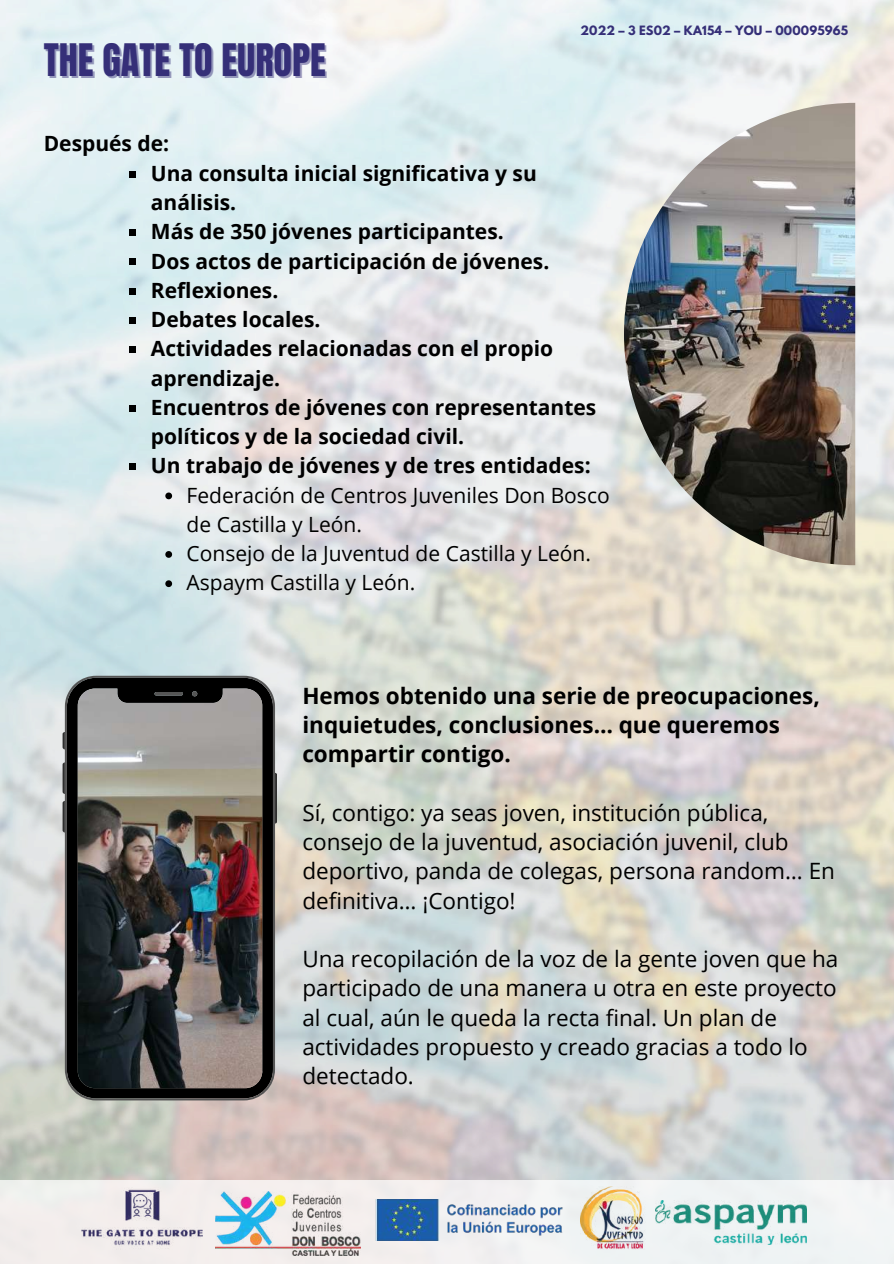
<style>
.page{position:relative;width:894px;height:1264px;background:#fff}
.page>*{position:absolute;margin:0;border:0;box-sizing:border-box;transform-origin:0 0}
.t1{font:38.1px "Anton";color:#352f78}
.t2{font:22.5px/29.2px "Open Sans";color:#000}
.t3{font:700 22.5px/29.2px "Open Sans";color:#000}
.t4{font:700 21px/29.2px "Open Sans";color:#000}
.t5{font:21px/29.2px "Open Sans";color:#000}
.t6{font:700 11.4px "League Spartan";letter-spacing:.015em;color:#352f78}
</style>
<div class="page">
<img style="left:0;top:0;width:893px;height:1180px">
<div style="left:0;top:1180px;width:893px;height:83px;background:#f1f1f1"></div>
<img style="left:215px;top:1191px;width:145px;height:64px">
<img style="left:589px;top:1186px;width:55px;height:63px">
<img style="left:655px;top:1200px;width:151px;height:43px">
<img style="left:375px;top:1199px;width:219px;height:41px">
<img style="left:81px;top:1189px;width:121px;height:60px">
<img style="left:623px;top:103px;width:232px;height:462px">
<div style="left:129px;top:171px;width:7px;height:6px;background:#000"></div>
<div style="left:129px;top:229px;width:7px;height:7px;background:#000"></div>
<div style="left:129px;top:258px;width:7px;height:7px;background:#000"></div>
<div style="left:129px;top:288px;width:7px;height:6px;background:#000"></div>
<div style="left:129px;top:317px;width:7px;height:7px;background:#000"></div>
<div style="left:129px;top:346px;width:7px;height:7px;background:#000"></div>
<div style="left:129px;top:405px;width:7px;height:6px;background:#000"></div>
<div style="left:129px;top:463px;width:7px;height:7px;background:#000"></div>
<svg style="left:165px;top:492px;width:7px;height:7px"></svg>
<svg style="left:165px;top:551px;width:7px;height:7px"></svg>
<svg style="left:165px;top:580px;width:7px;height:7px"></svg>
<svg style="left:63px;top:732px;width:2px;height:17px"></svg>
<svg style="left:63px;top:762px;width:2px;height:32px"></svg>
<svg style="left:63px;top:800px;width:2px;height:32px"></svg>
<svg style="left:275px;top:772px;width:2px;height:51px"></svg>
<img style="left:65px;top:675px;width:210px;height:425px">
<img style="left:44px;top:968px;width:281px;height:45px">
<img style="left:537px;top:955px;width:354px;height:13px">
<h1 class="t1" style="left:44px;top:33px;width:283px">THE GATE TO EUROPE</h1>
<p class="t6" style="left:580px;top:24px;width:269px">2022 – 3 ES02 – KA154 – YOU – 000095965</p>
<p class="t4" style="left:151px;top:129px;width:447px;text-indent:-107px">Después de:<br>Una consulta inicial significativa y su análisis.<br>Más de 350 jóvenes participantes.<br>Dos actos de participación de jóvenes.<br>Reflexiones.<br>Debates locales.<br>Actividades relacionadas con el propio aprendizaje.<br>Encuentros de jóvenes con representantes políticos y de la sociedad civil.<br>Un trabajo de jóvenes y de tres entidades:</p>
<p class="t5" style="left:186px;top:480px;width:424px">Federación de Centros Juveniles Don Bosco de Castilla y León.<br>Consejo de la Juventud de Castilla y León.<br>Aspaym Castilla y León.</p>
<p class="t3" style="left:302px;top:680px;width:519px">Hemos obtenido una serie de preocupaciones, inquietudes, conclusiones… que queremos compartir contigo.</p>
<p class="t2" style="left:302px;top:797px;width:534px">Sí, contigo: ya seas joven, institución pública, consejo de la juventud, asociación juvenil, club deportivo, panda de colegas, persona random… En definitiva… ¡Contigo!</p>
<p class="t2" style="left:302px;top:943px;width:537px">Una recopilación de la voz de la gente joven que ha participado de una manera u otra en este proyecto al cual, aún le queda la recta final. Un plan de actividades propuesto y creado gracias a todo lo detectado.</p>
</div>
